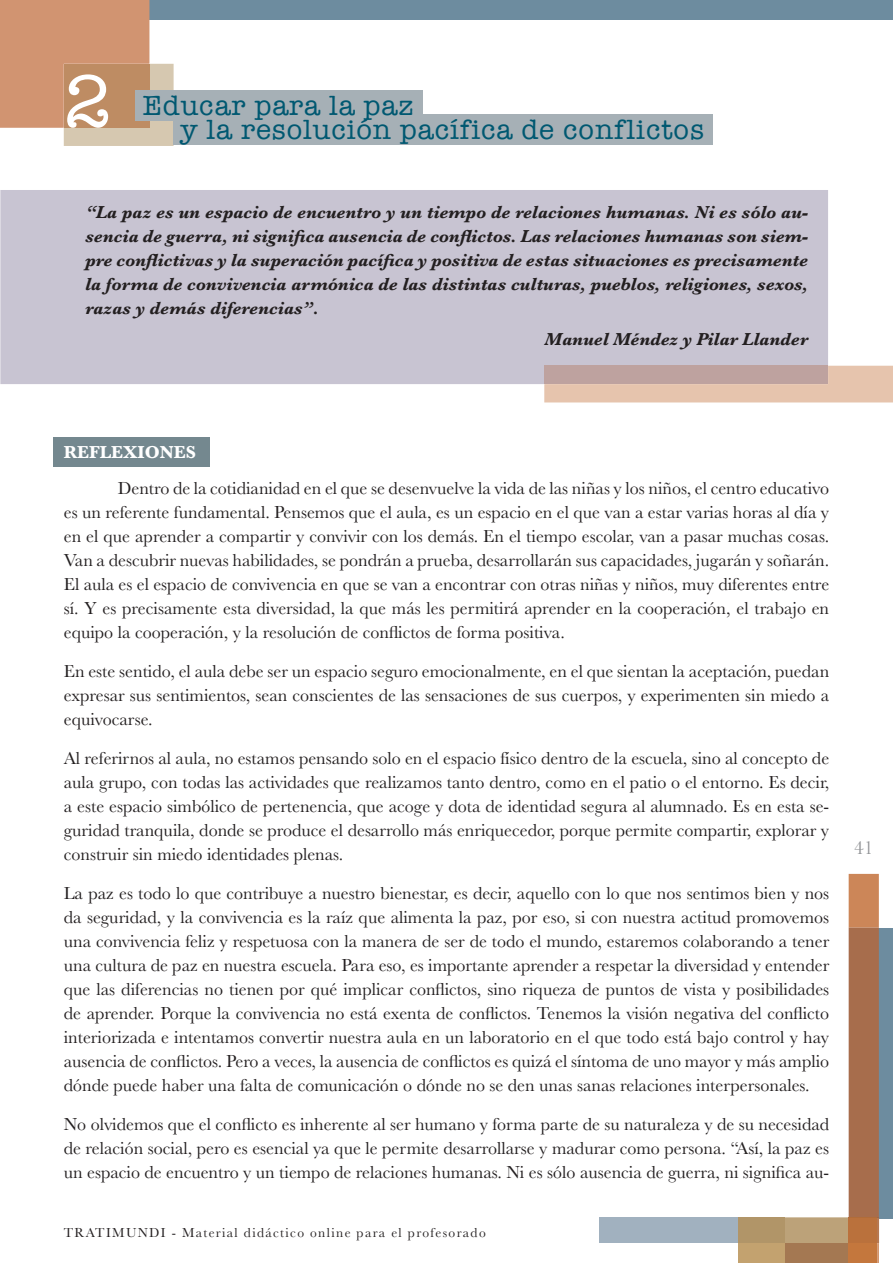
<style>
.page{position:relative;width:893px;height:1263px;background:#fff}
.page>*{position:absolute;margin:0;border:0;box-sizing:border-box;transform-origin:0 0}
.t1{font:75px "American Typewriter";color:#fff}
.t2{font:28.5px/24px "American Typewriter";letter-spacing:.03em;color:#005871}
.t3{font:19.5px "Baskerville";color:#939598}
.t4{font:18px/24px "Baskerville";color:#231f20;text-align:justify}
.t5{font:italic 700 18px/24px "Baskerville";color:#231f20;text-align:justify}
.t6{font:700 18px "Baskerville";color:#fff}
.t7{font:13.5px "Baskerville";letter-spacing:.1em;color:#231f20}
</style>
<div class="page">
<div style="left:600px;top:1217px;width:138px;height:26px;background:#a1b1bf"></div>
<div style="left:879px;top:928px;width:14px;height:290px;background:#6d8c9f"></div>
<svg style="left:738px;top:874px;width:141px;height:389px"></svg>
<div style="left:149px;top:0;width:744px;height:20px;background:#6d8c9f"></div>
<svg style="left:0;top:0;width:174px;height:146px;background:#d4a78b"></svg>
<div style="left:64px;top:64px;width:85px;height:64px;background:#be8c63"></div>
<div style="left:544px;top:366px;width:349px;height:36px;background:#e6c4ad"></div>
<div style="left:0;top:190px;width:828px;height:194px;background:#c8c4d2"></div>
<div style="left:544px;top:366px;width:284px;height:18px;background:#bea29f"></div>
<div style="left:53px;top:437px;width:157px;height:30px;background:#74888f"></div>
<div style="left:135px;top:91px;width:287px;height:30px;background:#a6b0b6"></div>
<div style="left:173px;top:115px;width:540px;height:30px;background:#a6b0b6"></div>
<h1 class="t1" style="left:64px;top:44px;width:49px">2</h1>
<h2 class="t2" style="left:181px;top:92px;width:525px;text-indent:-38px">Educar para la paz<br>y la resolución pacífica de conflictos</h2>
<p class="t5" style="left:85px;top:200px;width:725px">“La paz es un espacio de encuentro y un tiempo de relaciones humanas. Ni es sólo au&shy;sencia de guerra, ni significa ausencia de conflictos. Las relaciones humanas son siem&shy;pre conflictivas y la superación pacífica y positiva de estas situaciones es precisamente la forma de convivencia armónica de las distintas culturas, pueblos, religiones, sexos, razas y demás diferencias”.</p>
<p class="t5" style="left:545px;top:327px;width:265px">Manuel Méndez y Pilar Llander</p>
<p class="t6" style="left:64px;top:440px;width:134px">REFLEXIONES</p>
<p class="t4" style="left:64px;top:476px;width:767px;text-indent:54px">Dentro de la cotidianidad en el que se desenvuelve la vida de las niñas y los niños, el centro educativo es un referente fundamental. Pensemos que el aula, es un espacio en el que van a estar varias horas al día y en el que aprender a compartir y convivir con los demás. En el tiempo escolar, van a pasar muchas cosas.<br>Van a descubrir nuevas habilidades, se pondrán a prueba, desarrollarán sus capacidades, jugarán y soñarán.<br>El aula es el espacio de convivencia en que se van a encontrar con otras niñas y niños, muy diferentes entre sí. Y es precisamente esta diversidad, la que más les permitirá aprender en la cooperación, el trabajo en equipo la cooperación, y la resolución de conflictos de forma positiva.</p>
<p class="t4" style="left:64px;top:659px;width:767px">En este sentido, el aula debe ser un espacio seguro emocionalmente, en el que sientan la aceptación, puedan expresar sus sentimientos, sean conscientes de las sensaciones de sus cuerpos, y experimenten sin miedo a equivocarse.</p>
<p class="t4" style="left:64px;top:746px;width:767px">Al referirnos al aula, no estamos pensando solo en el espacio físico dentro de la escuela, sino al concepto de aula grupo, con todas las actividades que realizamos tanto dentro, como en el patio o el entorno. Es decir, a este espacio simbólico de pertenencia, que acoge y dota de identidad segura al alumnado. Es en esta se&shy;guridad tranquila, donde se produce el desarrollo más enriquecedor, porque permite compartir, explorar y construir sin miedo identidades plenas.</p>
<p class="t4" style="left:64px;top:881px;width:767px">La paz es todo lo que contribuye a nuestro bienestar, es decir, aquello con lo que nos sentimos bien y nos da seguridad, y la convivencia es la raíz que alimenta la paz, por eso, si con nuestra actitud promovemos una convivencia feliz y respetuosa con la manera de ser de todo el mundo, estaremos colaborando a tener una cultura de paz en nuestra escuela. Para eso, es importante aprender a respetar la diversidad y entender que las diferencias no tienen por qué implicar conflictos, sino riqueza de puntos de vista y posibilidades de aprender. Porque la convivencia no está exenta de conflictos. Tenemos la visión negativa del conflicto interiorizada e intentamos convertir nuestra aula en un laboratorio en el que todo está bajo control y hay ausencia de conflictos. Pero a veces, la ausencia de conflictos es quizá el síntoma de uno mayor y más amplio dónde puede haber una falta de comunicación o dónde no se den unas sanas relaciones interpersonales.</p>
<p class="t4" style="left:64px;top:1112px;width:767px">No olvidemos que el conflicto es inherente al ser humano y forma parte de su naturaleza y de su necesidad de relación social, pero es esencial ya que le permite desarrollarse y madurar como persona. “Así, la paz es un espacio de encuentro y un tiempo de relaciones humanas. Ni es sólo ausencia de guerra, ni significa au-</p>
<p class="t7" style="left:64px;top:1224px;width:423px">TRATIMUNDI - Material didáctico online para el profesorado</p>
<p class="t3" style="left:854px;top:836px;width:21px">41</p>
</div>
